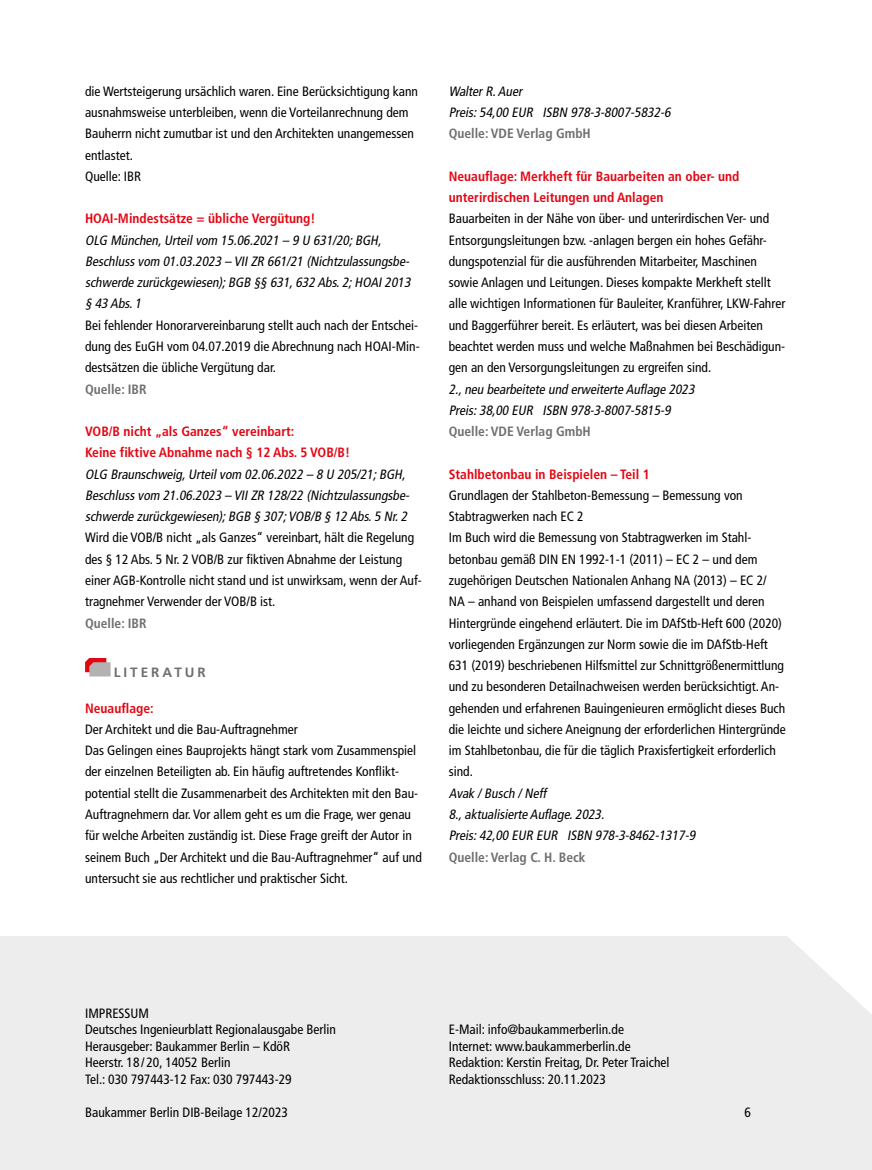
<style>
.page{position:relative;width:872px;height:1170px;background:#fff}
.page>*{position:absolute;margin:0;border:0;box-sizing:border-box;transform-origin:0 0}
.Copy{font:condensed 13.5px/21.3px "Frutiger LT Std";color:#000}
.Copy-2{font:italic condensed 13.5px/21.3px "Frutiger LT Std";color:#000}
.TABELLE_schwarz{font:condensed 13.5px "Frutiger LT Std";color:#000}
.Headline_bold_rot{font:700 condensed 13.5px/21.3px "Frutiger LT Std";color:#e30613}
.Copy_bold_grau{font:700 condensed 13.5px "Frutiger LT Std";color:#706f6f}
.TABELLE_schwarz-2{font:700 13.5px "Frutiger LT Std";letter-spacing:.22em;color:#706f6f}
</style>
<div class="page">
<div style="left:0;top:936px;width:872px;height:233px;background:#ededed"></div>
<svg style="left:85px;top:658px;width:26px;height:18px"></svg>
<p class="Copy" style="left:85px;top:80px;width:334px">die Wertsteigerung ursächlich waren. Eine Berücksichtigung kann ausnahmsweise unterbleiben, wenn die Vorteilanrechnung dem Bauherrn nicht zumutbar ist und den Architekten unangemessen entlastet.</p>
<p class="Copy" style="left:85px;top:165px;width:58px">Quelle: IBR</p>
<p class="Headline_bold_rot" style="left:85px;top:208px;width:232px">HOAI-Mindestsätze = übliche Vergütung!</p>
<p class="Copy-2" style="left:85px;top:229px;width:330px">OLG München,Urteilvom 15.06.2021 – 9 U 631/20;BGH, Beschlussvom 01.03.2023 – VIIZR 661/21 (Nichtzulassungsbe&shy;schwerde zurückgewiesen);BGB §§ 631,632 Abs.2;HOAI2013 § 43 Abs.1</p>
<p class="Copy" style="left:85px;top:314px;width:336px">Bei fehlender Honorarvereinbarung stellt auch nach der Entschei&shy;dung des EuGH vom 04.07.2019 die Abrechnung nach HOAI-Min&shy;destsätzen die übliche Vergütung dar.</p>
<p class="Copy_bold_grau" style="left:85px;top:381px;width:63px">Quelle: IBR</p>
<p class="Headline_bold_rot" style="left:85px;top:421px;width:266px">VOB/B nicht „als Ganzes“ vereinbart:<br>Keine fiktive Abnahme nach § 12 Abs. 5 VOB/B!</p>
<p class="Copy-2" style="left:85px;top:463px;width:328px">OLG Braunschweig,Urteilvom 02.06.2022 – 8 U 205/21;BGH,<br>Beschlussvom 21.06.2023 – VIIZR 128/22 (Nichtzulassungsbe&shy;schwerde zurückgewiesen);BGB § 307;VOB/B § 12 Abs.5 Nr.2</p>
<p class="Copy" style="left:85px;top:527px;width:338px">Wird die VOB/B nicht „als Ganzes“ vereinbart, hält die Regelung des § 12 Abs. 5 Nr. 2 VOB/B zur fiktiven Abnahme der Leistung einer AGB-Kontrolle nicht stand und ist unwirksam, wenn der Auf&shy;tragnehmer Verwender der VOB/B ist.</p>
<p class="Copy_bold_grau" style="left:85px;top:615px;width:63px">Quelle: IBR</p>
<p class="TABELLE_schwarz-2" style="left:114px;top:663px;width:94px">LITERATUR</p>
<p class="Headline_bold_rot" style="left:85px;top:697px;width:70px">Neuauflage:</p>
<p class="Copy" style="left:85px;top:718px;width:214px">Der Architekt und die Bau-Auftragnehmer</p>
<p class="Copy" style="left:85px;top:740px;width:338px">Das Gelingen eines Bauprojekts hängt stark vom Zusammenspiel der einzelnen Beteiligten ab. Ein häufig auftretendes Konflikt&shy;potential stellt die Zusammenarbeit des Architekten mit den Bau-Auftragnehmern dar. Vor allem geht es um die Frage, wer genau für welche Arbeiten zuständig ist. Diese Frage greift der Autor in seinem Buch „Der Architekt und die Bau-Auftragnehmer“ auf und untersucht sie aus rechtlicher und praktischer Sicht.</p>
<p class="Copy-2" style="left:449px;top:80px;width:78px">WalterR.Auer</p>
<p class="Copy-2" style="left:449px;top:102px;width:226px">Preis:54,00 EUR ISBN 978-3-8007-5832-6</p>
<p class="Copy_bold_grau" style="left:449px;top:126px;width:144px">Quelle: VDE Verlag GmbH</p>
<p class="Headline_bold_rot" style="left:449px;top:165px;width:292px">Neuauflage: Merkheft für Bauarbeiten an ober- und unterirdischen Leitungen und Anlagen</p>
<p class="Copy" style="left:449px;top:208px;width:338px">Bauarbeiten in der Nähe von über- und unterirdischen Ver- und Entsorgungsleitungen bzw. -anlagen bergen ein hohes Gefähr&shy;dungspotenzial für die ausführenden Mitarbeiter, Maschinen sowie Anlagen und Leitungen. Dieses kompakte Merkheft stellt alle wichtigen Informationen für Bauleiter, Kranführer, LKW-Fahrer und Baggerführer bereit. Es erläutert, was bei diesen Arbeiten beachtet werden muss und welche Maßnahmen bei Beschädigun&shy;gen an den Versorgungsleitungen zu ergreifen sind.</p>
<p class="Copy-2" style="left:449px;top:378px;width:250px">2.,neu bearbeitete und erweiterte Auflage 2023</p>
<p class="Copy-2" style="left:449px;top:399px;width:226px">Preis:38,00 EUR ISBN 978-3-8007-5815-9</p>
<p class="Copy_bold_grau" style="left:449px;top:423px;width:144px">Quelle: VDE Verlag GmbH</p>
<p class="Headline_bold_rot" style="left:449px;top:463px;width:203px">Stahlbetonbau in Beispielen – Teil 1</p>
<p class="Copy" style="left:449px;top:484px;width:295px">Grundlagen der Stahlbeton-Bemessung – Bemessung von<br>Stabtragwerken nach EC 2</p>
<p class="Copy" style="left:449px;top:527px;width:338px">Im Buch wird die Bemessung von Stabtragwerken im Stahl&shy;betonbau gemäß DIN EN 1992-1-1 (2011) – EC 2 – und dem zugehörigen Deutschen Nationalen Anhang NA (2013) – EC 2/ NA – anhand von Beispielen umfassend dargestellt und deren Hintergründe eingehend erläutert. Die im DAfStb-Heft 600 (2020) vorliegenden Ergänzungen zur Norm sowie die im DAfStb-Heft 631 (2019) beschriebenen Hilfsmittel zur Schnittgrößenermittlung und zu besonderen Detailnachweisen werden berücksichtigt. An&shy;gehenden und erfahrenen Bauingenieuren ermöglicht dieses Buch die leichte und sichere Aneignung der erforderlichen Hintergründe im Stahlbetonbau, die für die täglich Praxisfertigkeit erforderlich sind.</p>
<p class="Copy-2" style="left:449px;top:782px;width:102px">Avak /Busch /Neff</p>
<p class="Copy-2" style="left:449px;top:803px;width:160px">8.,aktualisierte Auflage.2023.</p>
<p class="Copy-2" style="left:449px;top:825px;width:251px">Preis:42,00 EUR EUR ISBN 978-3-8462-1317-9</p>
<p class="Copy_bold_grau" style="left:449px;top:848px;width:138px">Quelle: Verlag C. H. Beck</p>
<p class="TABELLE_schwarz" style="left:85px;top:1004px;width:66px">IMPRESSUM</p>
<p class="TABELLE_schwarz" style="left:85px;top:1021px;width:252px">Deutsches Ingenieurblatt Regionalausgabe Berlin</p>
<p class="TABELLE_schwarz" style="left:85px;top:1037px;width:206px">Herausgeber: Baukammer Berlin – KdöR</p>
<p class="TABELLE_schwarz" style="left:85px;top:1054px;width:147px">Heerstr. 18 / 20, 14052 Berlin</p>
<p class="TABELLE_schwarz" style="left:85px;top:1070px;width:208px">Tel.: 030 797443-12 Fax: 030 797443-29</p>
<p class="TABELLE_schwarz" style="left:449px;top:1021px;width:177px">E-Mail: info@baukammerberlin.de</p>
<p class="TABELLE_schwarz" style="left:449px;top:1037px;width:183px">Internet: www.baukammerberlin.de</p>
<p class="TABELLE_schwarz" style="left:449px;top:1054px;width:222px">Redaktion: Kerstin Freitag, Dr. Peter Traichel</p>
<p class="TABELLE_schwarz" style="left:449px;top:1070px;width:159px">Redaktionsschluss: 20.11.2023</p>
<p class="TABELLE_schwarz" style="left:85px;top:1104px;width:204px">Baukammer Berlin DIB-Beilage 12/2023</p>
<p class="TABELLE_schwarz" style="left:744px;top:1104px;width:8px">6</p>
</div>
